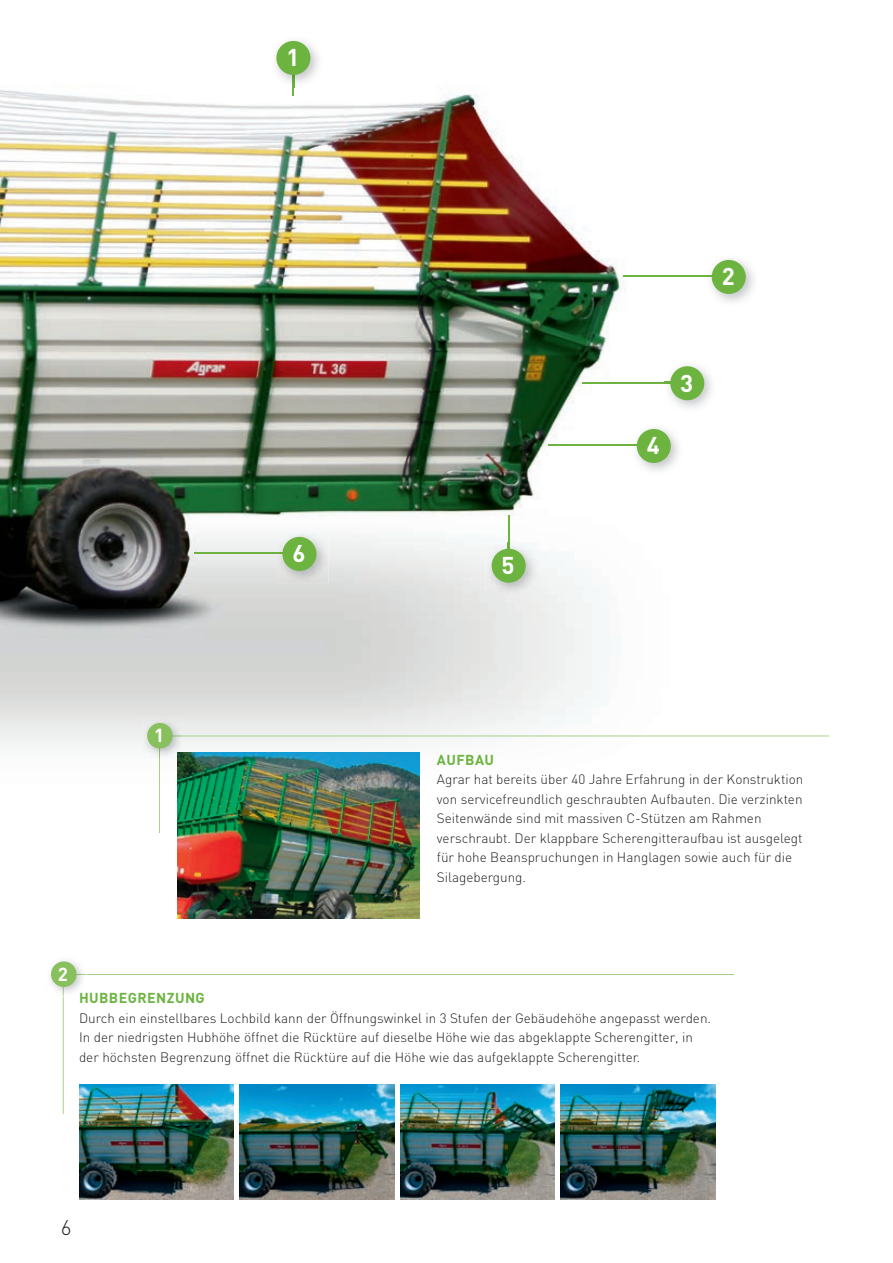
<style>
.page{position:relative;width:893px;height:1263px;background:#fff}
.page>*{position:absolute;margin:0;border:0;box-sizing:border-box;transform-origin:0 0}
.t1{font:700 24px "DIN";color:#fff}
.t2{font:300 21px "DIN";color:#231f20}
.t3{font:700 18.75px "DIN";color:#fff}
.t4{font:700 14.25px "DIN";letter-spacing:.03em;color:#6cb43f}
.t5{font:300 13.5px/19.5px "DIN";color:#231f20}
</style>
<div class="page">
<img style="left:0;top:87px;width:829px;height:832px">
<hr style="left:623px;top:275px;width:92px;height:2px;background:#6cb43f">
<hr style="left:582px;top:382px;width:91px;height:1px;background:#6cb43f">
<hr style="left:549px;top:444px;width:91px;height:2px;background:#6cb43f">
<hr style="left:194px;top:552px;width:92px;height:2px;background:#6cb43f">
<img style="left:706px;top:254px;width:52px;height:52px">
<svg style="left:706px;top:275px;width:6px;height:2px"></svg>
<div style="left:712px;top:260px;width:34px;height:34px;background:#6cb43f;border-radius:50%"></div>
<img style="left:664px;top:360px;width:52px;height:52px">
<div style="left:670px;top:366px;width:34px;height:34px;background:#6cb43f;border-radius:50%"></div>
<img style="left:630px;top:423px;width:53px;height:52px">
<svg style="left:630px;top:444px;width:7px;height:2px"></svg>
<div style="left:637px;top:429px;width:34px;height:34px;background:#6cb43f;border-radius:50%"></div>
<img style="left:276px;top:530px;width:53px;height:53px">
<svg style="left:276px;top:552px;width:6px;height:2px"></svg>
<div style="left:282px;top:537px;width:34px;height:34px;background:#6cb43f;border-radius:50%"></div>
<hr style="left:508px;top:515px;width:1px;height:34px;background:#6cb43f">
<img style="left:485px;top:542px;width:53px;height:53px">
<div style="left:492px;top:549px;width:34px;height:34px;background:#6cb43f;border-radius:50%"></div>
<img style="left:275px;top:40px;width:43px;height:47px">
<svg style="left:293px;top:75px;width:1px;height:21px"></svg>
<div style="left:276px;top:41px;width:34px;height:34px;background:#6cb43f;border-radius:50%"></div>
<svg style="left:159px;top:736px;width:670px;height:97px"></svg>
<div style="left:148px;top:833px;width:696px;height:62px;background:#fff"></div>
<img style="left:142px;top:718px;width:40px;height:40px">
<img style="left:159px;top:736px;width:23px;height:22px">
<div style="left:147px;top:723px;width:26px;height:25px;background:#89c05e;border-radius:50%"></div>
<img style="left:177px;top:753px;width:243px;height:165px">
<svg style="left:63px;top:974px;width:671px;height:140px"></svg>
<img style="left:50px;top:960px;width:32px;height:36px">
<img style="left:63px;top:974px;width:23px;height:22px">
<div style="left:51px;top:961px;width:26px;height:26px;background:#89c05e;border-radius:50%"></div>
<img style="left:240px;top:1085px;width:154px;height:114px">
<img style="left:79px;top:1085px;width:155px;height:114px">
<img style="left:400px;top:1085px;width:155px;height:114px">
<img style="left:561px;top:1085px;width:155px;height:114px">
<h1 class="t1" style="left:286px;top:42px;width:15px">1</h1>
<h1 class="t1" style="left:292px;top:538px;width:15px">6</h1>
<h1 class="t1" style="left:502px;top:550px;width:15px">5</h1>
<h1 class="t1" style="left:722px;top:261px;width:15px">2</h1>
<h1 class="t1" style="left:647px;top:430px;width:15px">4</h1>
<h1 class="t1" style="left:680px;top:367px;width:15px">3</h1>
<h3 class="t3" style="left:154px;top:723px;width:12px">1</h3>
<p class="t4" style="left:437px;top:750px;width:59px">AUFBAU</p>
<p class="t5" style="left:437px;top:769px;width:368px">Agrar hat bereits über 40 Jahre Erfahrung in der Konstruktion von servicefreundlich geschraubten Aufbauten. Die verzinkten Seitenwände sind mit massiven C-Stützen am Rahmen verschraubt. Der klappbare Scherengitteraufbau ist ausgelegt für hohe Beanspruchungen in Hanglagen sowie auch für die Silagebergung.</p>
<h3 class="t3" style="left:58px;top:962px;width:12px">2</h3>
<p class="t4" style="left:79px;top:989px;width:127px">HUBBEGRENZUNG</p>
<p class="t5" style="left:79px;top:1008px;width:634px">Durch ein einstellbares Lochbild kann der Öffnungswinkel in 3 Stufen der Gebäudehöhe angepasst werden.<br>In der niedrigsten Hubhöhe öffnet die Rücktüre auf dieselbe Höhe wie das abgeklappte Scherengitter, in der höchsten Begrenzung öffnet die Rücktüre auf die Höhe wie das aufgeklappte Scherengitter.</p>
<h2 class="t2" style="left:61px;top:1215px;width:12px">6</h2>
</div>
